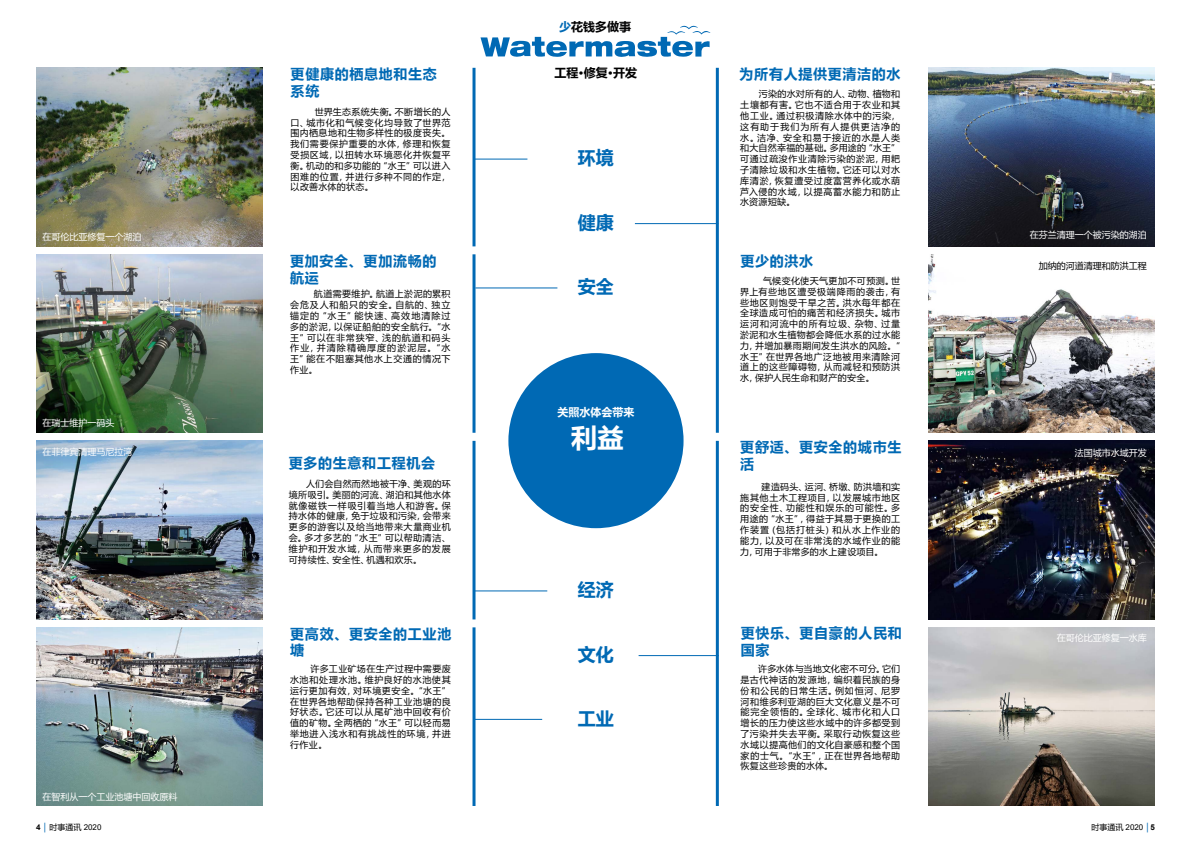
<style>
.page{position:relative;width:1191px;height:842px;background:#fff}
.page>*{position:absolute;margin:0;border:0;box-sizing:border-box;transform-origin:0 0}
.t1{font:700 26px "Microsoft Ya Hei";color:#fff}
.t2{font:700 18px "Microsoft Ya Hei";color:#0069b4}
.t3{font:700 14px/16.8px "Microsoft Ya Hei";letter-spacing:.05em;color:#0069b4}
.t4{font:700 12px "Microsoft Ya Hei";color:#000}
.t5{font:700 12px "Microsoft Ya Hei";color:#020203}
.t6{font:700 11px "Microsoft Ya Hei";color:#fff}
.t7{font:9px/10.8px "Microsoft Ya Hei";letter-spacing:.065em;color:#000;text-align:justify}
.t8{font:9px "Microsoft Ya Hei";color:#fff}
.t9{font:9px "Microsoft Ya Hei";color:#020203}
.t10{font:8px "Microsoft Ya Hei";color:#000}
.s1{color:#0069b4}
.s2{font-family:"Arial";font-weight:700}
.s3{font-family:"Arial Narrow";color:#0069b4}
.s4{font-family:"Arial"}
</style>
<div class="page">
<div style="left:508px;top:353px;width:175px;height:175px;background:#0069b4;border-radius:50%"></div>
<img style="left:36px;top:627px;width:227px;height:179px">
<img style="left:928px;top:68px;width:227px;height:178px">
<img style="left:36px;top:254px;width:227px;height:179px">
<img style="left:928px;top:441px;width:227px;height:178px">
<svg style="left:480px;top:26px;width:230px;height:31px"></svg>
<img style="left:928px;top:255px;width:227px;height:178px">
<img style="left:928px;top:627px;width:227px;height:179px">
<hr style="left:638px;top:655px;width:81px;height:1px;background:#0069b4">
<img style="left:36px;top:441px;width:227px;height:178px">
<hr style="left:473px;top:159px;width:54px;height:1px;background:#0069b4">
<img style="left:36px;top:68px;width:227px;height:178px">
<hr style="left:472px;top:68px;width:3px;height:178px;background:#0069b4">
<hr style="left:716px;top:68px;width:3px;height:365px;background:#0069b4">
<hr style="left:635px;top:223px;width:83px;height:1px;background:#0069b4">
<hr style="left:475px;top:287px;width:82px;height:1px;background:#0069b4">
<hr style="left:472px;top:627px;width:3px;height:179px;background:#0069b4">
<hr style="left:472px;top:254px;width:3px;height:179px;background:#0069b4">
<hr style="left:475px;top:590px;width:72px;height:1px;background:#0069b4">
<hr style="left:472px;top:441px;width:3px;height:178px;background:#0069b4">
<hr style="left:474px;top:719px;width:68px;height:1px;background:#0069b4">
<hr style="left:716px;top:441px;width:3px;height:365px;background:#0069b4">
<p class="t8" style="left:43px;top:230px;width:100px">在哥伦比亚修复一个湖泊</p>
<p class="t8" style="left:43px;top:417px;width:73px">在瑞士维护一码头</p>
<p class="t8" style="left:43px;top:446px;width:91px">在菲律宾清理马尼拉湾</p>
<p class="t8" style="left:43px;top:790px;width:136px">在智利从一个工业池塘中回收原料</p>
<h3 class="t3" style="left:291px;top:65px;width:148px">更健康的栖息地和生态系统</h3>
<p class="t7" style="left:291px;top:106px;width:161px;text-indent:24px">世界生态系统失衡。不断增长的人口、城市化和气候变化均导致了世界范围内栖息地和生物多样性的极度丧失。我们需要保护重要的水体，修理和恢复受损区域，以扭转水环境恶化并恢复平衡。机动的和多功能的“水王”可以进入困难的位置，并进行多种不同的作定，以改善水体的状态。</p>
<h3 class="t3" style="left:290px;top:252px;width:148px">更加安全、更加流畅的航运</h3>
<p class="t7" style="left:290px;top:288px;width:162px;text-indent:24px">航道需要维护。航道上淤泥的累积会危及人和船只的安全。自航的、独立锚定的“水王”能快速、高效地清除过多的淤泥，以保证船舶的安全航行。“水王”可以在非常狭窄、浅的航道和码头作业，并清除精确厚度的淤泥层。“水王”能在不阻塞其他水上交通的情况下作业。</p>
<h3 class="t3" style="left:289px;top:454px;width:148px">更多的生意和工程机会</h3>
<p class="t7" style="left:289px;top:478px;width:163px;text-indent:17px">人们会自然而然地被干净、美观的环境所吸引。美丽的河流、湖泊和其他水体就像磁铁一样吸引着当地人和游客。保持水体的健康，免于垃圾和污染，会带来更多的游客以及给当地带来大量商业机会。多才多艺的“水王”可以帮助清洁、维护和开发水域，从而带来更多的发展可持续性、安全性、机遇和欢乐。</p>
<h3 class="t3" style="left:290px;top:625px;width:162px">更高效、更安全的工业池塘</h3>
<p class="t7" style="left:290px;top:663px;width:162px;text-indent:20px">许多工业矿场在生产过程中需要废水池和处理水池。维护良好的水池使其运行更加有效，对环境更安全。“水王”在世界各地帮助保持各种工业池塘的良好状态。它还可以从尾矿池中回收有价值的矿物。全两栖的“水王”可以轻而易举地进入浅水和有挑战性的环境，并进行作业。</p>
<h3 class="t5" style="left:559px;top:19px;width:73px"><span class="s1">少</span>花钱多做事</h3>
<h3 class="t4" style="left:554px;top:65px;width:84px">工程·修复·开发</h3>
<h2 class="t2" style="left:578px;top:145px;width:37px">环境</h2>
<h2 class="t2" style="left:578px;top:209px;width:37px">健康</h2>
<h2 class="t2" style="left:578px;top:274px;width:37px">安全</h2>
<p class="t6" style="left:557px;top:404px;width:78px">关照水体会带来</p>
<h1 class="t1" style="left:571px;top:419px;width:53px">利益</h1>
<h2 class="t2" style="left:578px;top:577px;width:37px">经济</h2>
<h2 class="t2" style="left:578px;top:641px;width:37px">文化</h2>
<h2 class="t2" style="left:578px;top:706px;width:37px">工业</h2>
<h3 class="t3" style="left:739px;top:65px;width:162px">为所有人提供更清洁的水</h3>
<p class="t7" style="left:740px;top:88px;width:161px;text-indent:18px">污染的水对所有的人、动物、植物和土壤都有害。它也不适合用于农业和其他工业。通过积极清除水体中的污染，这有助于我们为所有人提供更洁净的水。洁净、安全和易于接近的水是人类和大自然幸福的基础。多用途的“水王”可通过疏浚作业清除污染的淤泥，用耙子清除垃圾和水生植物。它还可以对水库清淤，恢复遭受过度富营养化或水葫芦入侵的水域，以提高蓄水能力和防止水资源短缺。</p>
<h3 class="t3" style="left:740px;top:252px;width:74px">更少的洪水</h3>
<p class="t7" style="left:740px;top:275px;width:162px;text-indent:23px">气候变化使天气更加不可预测。世界上有些地区遭受极端降雨的袭击，有些地区则饱受干旱之苦。洪水每年都在全球造成可怕的痛苦和经济损失。城市运河和河流中的所有垃圾、杂物、过量淤泥和水生植物都会降低水系的过水能力，并增加暴雨期间发生洪水的风险。“水王”在世界各地广泛地被用来清除河道上的这些障碍物，从而减轻和预防洪水，保护人民生命和财产的安全。</p>
<h3 class="t3" style="left:740px;top:438px;width:162px">更舒适、更安全的城市生活</h3>
<p class="t7" style="left:740px;top:481px;width:161px;text-indent:21px">建造码头、运河、桥墩、防洪墙和实施其他土木工程项目，以发展城市地区的安全性、功能性和娱乐的可能性。多用途的“水王”，得益于其易于更换的工作装置（包括打桩头）和从水上作业的能力，以及可在非常浅的水域作业的能力，可用于非常多的水上建设项目。</p>
<h3 class="t3" style="left:740px;top:624px;width:162px">更快乐、更自豪的人民和国家</h3>
<p class="t7" style="left:740px;top:663px;width:161px;text-indent:17px">许多水体与当地文化密不可分。它们是古代神话的发源地，编织着民族的身份和公民的日常生活。例如恒河、尼罗河和维多利亚湖的巨大文化意义是不可能完全领悟的。全球化、城市化和人口增长的压力使这些水域中的许多都受到了污染并失去平衡。采取行动恢复这些水域以提高他们的文化自豪感和整个国家的士气。“水王”，正在世界各地帮助恢复这些珍贵的水体。</p>
<p class="t8" style="left:1029px;top:229px;width:118px">在芬兰清理一个被污染的湖泊</p>
<p class="t9" style="left:1038px;top:260px;width:109px">加纳的河道清理和防洪工程</p>
<p class="t8" style="left:1074px;top:446px;width:73px">法国城市水域开发</p>
<p class="t8" style="left:1056px;top:631px;width:91px">在哥伦比亚修复一水库</p>
<p class="t10" style="left:36px;top:822px;width:67px"><span class="s2">4</span> <span class="s3">│</span> 时事通讯 <span class="s4">2020</span></p>
<p class="t10" style="left:1091px;top:822px;width:65px">时事通讯 <span class="s4">2020</span> <span class="s3">│</span><span class="s2">5</span></p>
</div>
